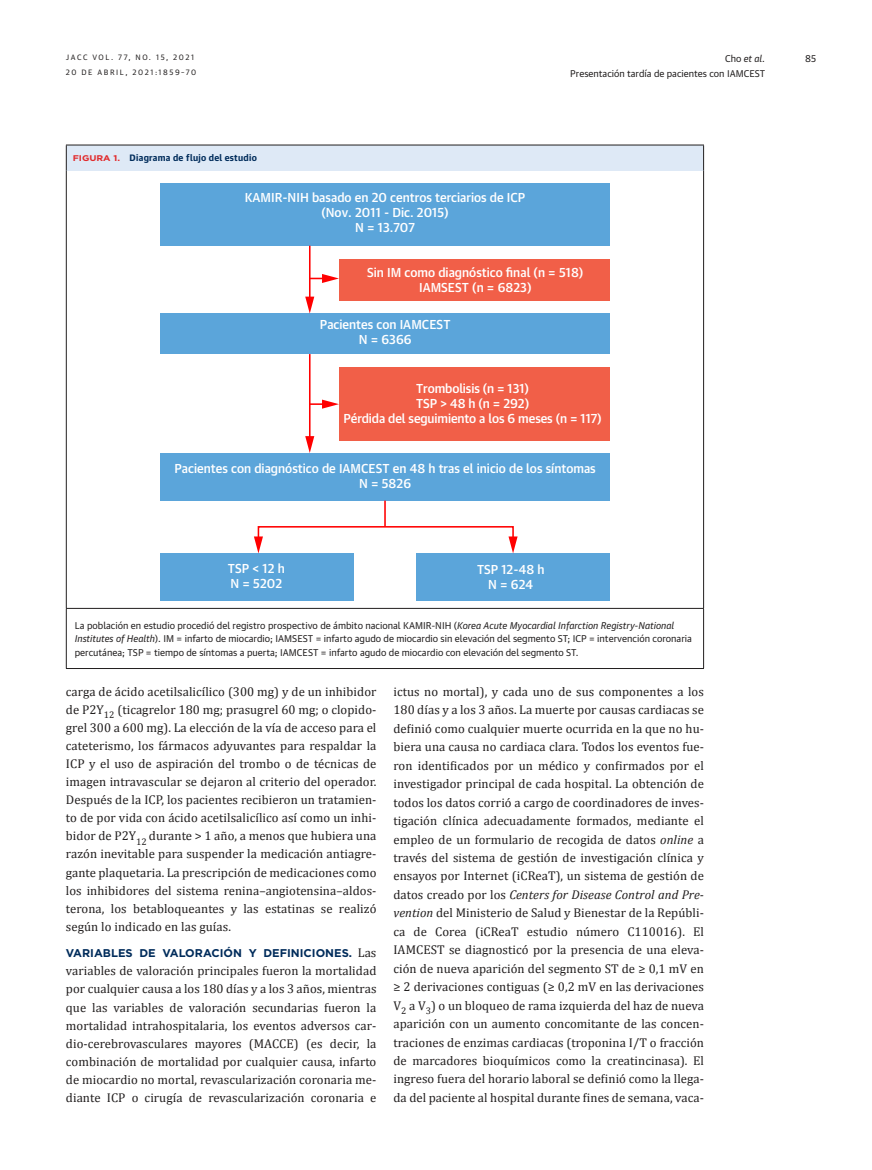
<style>
.page{position:relative;width:872px;height:1170px;background:#fff}
.page>*{position:absolute;margin:0;border:0;box-sizing:border-box;transform-origin:0 0}
.t1{font:12.75px/18.5px "Cambria";letter-spacing:.005em;color:#221f1f;text-align:justify}
.t2{font:500 12.45px/15px "Guardian Text Sans";color:#fff;text-align:center}
.t3{font:700 11.25px "Gotham";color:#002c5b}
.t4{font:9.45px/13.5px "Guardian Text Sans";color:#221f1f}
.t5{font:italic 9.45px "Guardian Text Sans";color:#221f1f}
.t6{font:700 9px "Guardian Text Sans";letter-spacing:.03em;color:#002c5b}
.t7{font:7.5px "Guardian Text Sans";letter-spacing:.205em;color:#221f1f}
.s1{font-style:normal}
.s2{font-family:"Gotham";font-size:8.25px;color:#e12a2c}
.s3{font-style:italic}
.s4{font-family:"Cambria";font-weight:400;font-size:12.75px;color:#221f1f}
</style>
<div class="page">
<div style="left:66px;top:145px;width:637px;height:25px;background:#dee9f6"></div>
<hr style="left:66px;top:170px;width:1px;height:438px;background:#221f1f">
<hr style="left:703px;top:170px;width:1px;height:438px;background:#221f1f">
<hr style="left:66px;top:608px;width:638px;height:1px;background:#221f1f">
<hr style="left:66px;top:608px;width:1px;height:60px;background:#221f1f">
<hr style="left:703px;top:608px;width:1px;height:60px;background:#221f1f">
<hr style="left:66px;top:668px;width:638px;height:1px;background:#221f1f">
<svg style="left:66px;top:146px;width:1px;height:24px"></svg>
<hr style="left:66px;top:145px;width:638px;height:1px;background:#221f1f">
<svg style="left:703px;top:145px;width:1px;height:25px"></svg>
<div style="left:160px;top:183px;width:449px;height:63px;background:#5ba5da"></div>
<div style="left:339px;top:259px;width:270px;height:41px;background:#f15f48"></div>
<div style="left:339px;top:367px;width:270px;height:74px;background:#f15f48"></div>
<div style="left:160px;top:313px;width:449px;height:41px;background:#5ba5da"></div>
<div style="left:160px;top:553px;width:193px;height:48px;background:#5ba5da"></div>
<div style="left:416px;top:553px;width:193px;height:48px;background:#5ba5da"></div>
<div style="left:160px;top:453px;width:449px;height:47px;background:#5ba5da"></div>
<hr style="left:309px;top:246px;width:1px;height:54px;background:#f00">
<svg style="left:305px;top:296px;width:9px;height:17px"></svg>
<hr style="left:309px;top:354px;width:1px;height:85px;background:#f00">
<svg style="left:305px;top:436px;width:9px;height:17px"></svg>
<svg style="left:254px;top:500px;width:263px;height:53px"></svg>
<svg style="left:310px;top:274px;width:29px;height:9px"></svg>
<svg style="left:310px;top:399px;width:29px;height:9px"></svg>
<p class="t7" style="left:66px;top:53px;width:130px">JACC VOL. 77, NO. 15, 2021</p>
<p class="t5" style="left:725px;top:54px;width:42px"><span class="s1">Cho</span> et al.</p>
<p class="t4" style="left:805px;top:52px;width:13px">85</p>
<p class="t7" style="left:66px;top:68px;width:132px">20 DE ABRIL, 2021:1859–70</p>
<p class="t4" style="left:570px;top:67px;width:196px">Presentación tardía de pacientes con IAMCEST</p>
<p class="t6" style="left:73px;top:153px;width:186px"><span class="s2">FIGURA 1.</span> Diagrama de flujo del estudio</p>
<p class="t2" style="left:245px;top:191px;width:282px">KAMIR-NIH basado en 20 centros terciarios de ICP (Nov. 2011 - Dic. 2015)<br>N = 13.707</p>
<p class="t2" style="left:367px;top:265px;width:218px">Sin IM como diagnóstico final (n = 518)<br>IAMSEST (n = 6823)</p>
<p class="t2" style="left:320px;top:318px;width:132px">Pacientes con IAMCEST<br>N = 6366</p>
<p class="t2" style="left:343px;top:382px;width:260px">Trombolisis (n = 131)<br>TSP &gt; 48 h (n = 292)<br>Pérdida del seguimiento a los 6 meses (n = 117)</p>
<p class="t2" style="left:175px;top:462px;width:423px">Pacientes con diagnóstico de IAMCEST en 48 h tras el inicio de los síntomas<br>N = 5826</p>
<p class="t2" style="left:228px;top:562px;width:59px;text-align:left">TSP &lt; 12 h<br>N = 5202</p>
<p class="t2" style="left:477px;top:563px;width:69px">TSP 12-48 h<br>N = 624</p>
<p class="t4" style="left:75px;top:618px;width:618px">La población en estudio procedió del registro prospectivo de ámbito nacional KAMIR-NIH (<span class="s3">Korea Acute Myocardial Infarction Registry-National<br>Institutes of Health</span>). IM = infarto de miocardio; IAMSEST = infarto agudo de miocardio sin elevación del segmento ST; ICP = intervención coronaria percutánea; TSP = tiempo de síntomas a puerta; IAMCEST = infarto agudo de miocardio con elevación del segmento ST.</p>
<p class="t1" style="left:66px;top:683px;width:312px;line-height:18px">carga de ácido acetilsalicílico (300 mg) y de un inhibidor de P2Y<sub>12</sub> (ticagrelor 180 mg; prasugrel 60 mg; o clopido&shy;grel 300 a 600 mg). La elección de la vía de acceso para el cateterismo, los fármacos adyuvantes para respaldar la ICP y el uso de aspiración del trombo o de técnicas de imagen intravascular se dejaron al criterio del operador.<br>Después de la ICP, los pacientes recibieron un tratamien&shy;to de por vida con ácido acetilsalicílico así como un inhi&shy;bidor de P2Y<sub>12</sub> durante &gt; 1 año, a menos que hubiera una razón inevitable para suspender la medicación antiagre&shy;gante plaquetaria. La prescripción de medicaciones como los inhibidores del sistema renina–angiotensina–aldos&shy;terona, los betabloqueantes y las estatinas se realizó según lo indicado en las guías.</p>
<p class="t3" style="left:66px;top:946px;width:312px">VARIABLES DE VALORACIÓN Y DEFINICIONES. <span class="s4">Las</span></p>
<p class="t1" style="left:66px;top:963px;width:312px;line-height:18px">variables de valoración principales fueron la mortalidad por cualquier causa a los 180 días y a los 3 años, mientras que las variables de valoración secundarias fueron la mortalidad intrahospitalaria, los eventos adversos car&shy;dio-cerebrovasculares mayores (MACCE) (es decir, la combinación de mortalidad por cualquier causa, infarto de miocardio no mortal, revascularización coronaria me&shy;diante ICP o cirugía de revascularización coronaria e</p>
<p class="t1" style="left:393px;top:683px;width:312px">ictus no mortal), y cada uno de sus componentes a los 180 días y a los 3 años. La muerte por causas cardiacas se definió como cualquier muerte ocurrida en la que no hu&shy;biera una causa no cardiaca clara. Todos los eventos fue&shy;ron identificados por un médico y confirmados por el investigador principal de cada hospital. La obtención de todos los datos corrió a cargo de coordinadores de inves&shy;tigación clínica adecuadamente formados, mediante el empleo de un formulario de recogida de datos <span class="s3">online</span> a través del sistema de gestión de investigación clínica y ensayos por Internet (iCReaT), un sistema de gestión de datos creado por los <span class="s3">Centers for Disease Control and Pre&shy;vention</span> del Ministerio de Salud y Bienestar de la Repúbli&shy;ca de Corea (iCReaT estudio número C110016). El IAMCEST se diagnosticó por la presencia de una eleva&shy;ción de nueva aparición del segmento ST de ≥ 0,1 mV en ≥ 2 derivaciones contiguas (≥ 0,2 mV en las derivaciones V<sub>2</sub> a V<sub>3</sub>) o un bloqueo de rama izquierda del haz de nueva aparición con un aumento concomitante de las concen&shy;traciones de enzimas cardiacas (troponina I/T o fracción de marcadores bioquímicos como la creatincinasa). El ingreso fuera del horario laboral se definió como la llega&shy;da del paciente al hospital durante fines de semana, vaca-</p>
</div>
